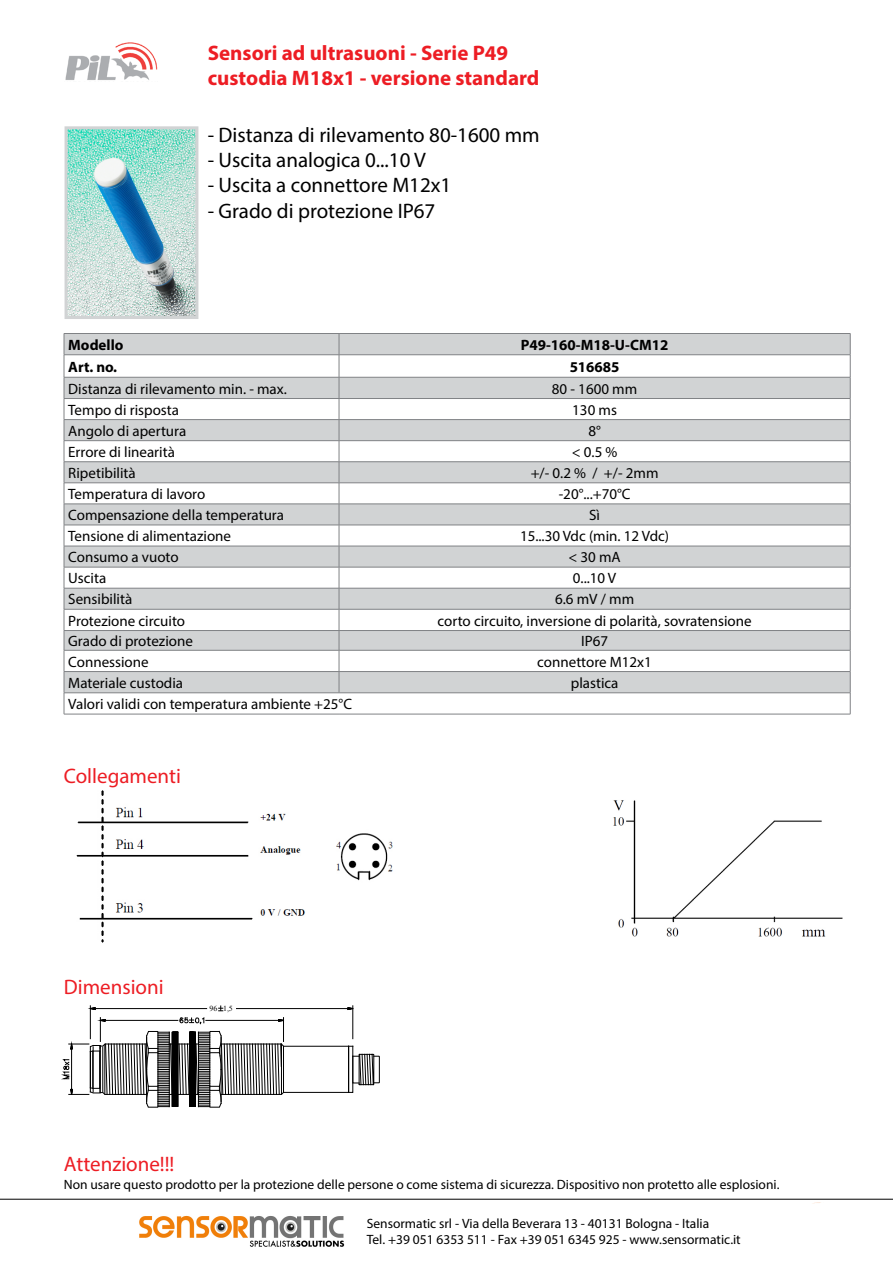
<style>
.page{position:relative;width:893px;height:1263px;background:#fff}
.page>*{position:absolute;margin:0;border:0;box-sizing:border-box;transform-origin:0 0}
.t1{font:21px "Myriad Pro";color:#000}
.t2{font:700 21px/25.2px "Myriad Pro";color:#ed1d24}
.t3{font:21px "Myriad Pro";color:#ed1d24}
.t4{font:15px "Myriad Pro";color:#000}
.t5{font:700 15px "Myriad Pro";color:#000}
.t6{font:13.5px/16.2px "Myriad Pro";color:#000}
.t7{font:7.8px "Times New Roman";color:#000}
</style>
<div class="page">
<img style="left:65px;top:42px;width:92px;height:38px">
<hr style="left:0;top:1199px;width:893px;height:1px;background:#000">
<img style="left:69px;top:130px;width:125px;height:185px">
<div style="left:65px;top:126px;width:133px;height:193px;border:3px solid #d1d3d4"></div>
<svg style="left:65px;top:334px;width:785px;height:358px;fill:#d1d3d4"></svg>
<hr style="left:64px;top:333px;width:275px;height:1px;background:#808285">
<hr style="left:339px;top:333px;width:511px;height:1px;background:#808285">
<hr style="left:64px;top:354px;width:275px;height:1px;background:#808285">
<hr style="left:339px;top:354px;width:511px;height:1px;background:#808285">
<hr style="left:64px;top:377px;width:275px;height:1px;background:#808285">
<hr style="left:339px;top:377px;width:511px;height:1px;background:#808285">
<hr style="left:64px;top:398px;width:275px;height:1px;background:#808285">
<hr style="left:339px;top:398px;width:511px;height:1px;background:#808285">
<hr style="left:64px;top:419px;width:275px;height:1px;background:#808285">
<hr style="left:339px;top:419px;width:511px;height:1px;background:#808285">
<hr style="left:64px;top:440px;width:275px;height:1px;background:#808285">
<hr style="left:339px;top:440px;width:511px;height:1px;background:#808285">
<hr style="left:64px;top:461px;width:275px;height:1px;background:#808285">
<hr style="left:339px;top:461px;width:511px;height:1px;background:#808285">
<hr style="left:64px;top:483px;width:275px;height:1px;background:#808285">
<hr style="left:339px;top:483px;width:511px;height:1px;background:#808285">
<hr style="left:64px;top:504px;width:275px;height:1px;background:#808285">
<hr style="left:339px;top:504px;width:511px;height:1px;background:#808285">
<hr style="left:64px;top:525px;width:275px;height:1px;background:#808285">
<hr style="left:339px;top:525px;width:511px;height:1px;background:#808285">
<hr style="left:64px;top:546px;width:275px;height:1px;background:#808285">
<hr style="left:339px;top:546px;width:511px;height:1px;background:#808285">
<hr style="left:64px;top:567px;width:275px;height:1px;background:#808285">
<hr style="left:339px;top:567px;width:511px;height:1px;background:#808285">
<hr style="left:64px;top:588px;width:275px;height:1px;background:#808285">
<hr style="left:339px;top:588px;width:511px;height:1px;background:#808285">
<hr style="left:64px;top:609px;width:275px;height:1px;background:#808285">
<hr style="left:339px;top:609px;width:511px;height:1px;background:#808285">
<hr style="left:64px;top:630px;width:275px;height:1px;background:#808285">
<hr style="left:339px;top:630px;width:511px;height:1px;background:#808285">
<hr style="left:64px;top:650px;width:275px;height:1px;background:#808285">
<hr style="left:339px;top:650px;width:511px;height:1px;background:#808285">
<hr style="left:64px;top:671px;width:275px;height:1px;background:#808285">
<hr style="left:339px;top:671px;width:511px;height:1px;background:#808285">
<svg style="left:339px;top:334px;width:1px;height:358px"></svg>
<hr style="left:64px;top:692px;width:275px;height:1px;background:#808285">
<svg style="left:64px;top:334px;width:1px;height:380px"></svg>
<hr style="left:339px;top:692px;width:511px;height:1px;background:#808285">
<svg style="left:850px;top:334px;width:1px;height:380px"></svg>
<hr style="left:64px;top:714px;width:275px;height:1px;background:#808285">
<hr style="left:339px;top:714px;width:511px;height:1px;background:#808285">
<hr style="left:90px;top:1006px;width:1px;height:33px;background:#000">
<svg style="left:90px;top:1007px;width:117px;height:3px"></svg>
<hr style="left:353px;top:1006px;width:1px;height:33px;background:#000">
<svg style="left:236px;top:1007px;width:118px;height:3px"></svg>
<svg style="left:219px;top:1006px;width:4px;height:5px"></svg>
<svg style="left:63px;top:1017px;width:317px;height:91px"></svg>
<img style="left:76px;top:790px;width:317px;height:153px">
<img style="left:613px;top:800px;width:230px;height:137px">
<img style="left:139px;top:1215px;width:206px;height:32px">
<h1 class="t2" style="left:208px;top:40px;width:333px">Sensori ad ultrasuoni - Serie P49 custodia M18x1 - versione standard</h1>
<h1 class="t1" style="left:208px;top:122px;width:334px">- Distanza di rilevamento 80-1600 mm</h1>
<h1 class="t1" style="left:208px;top:147px;width:220px">- Uscita analogica 0...10 V</h1>
<h1 class="t1" style="left:208px;top:172px;width:245px">- Uscita a connettore M12x1</h1>
<h1 class="t1" style="left:208px;top:198px;width:229px">- Grado di protezione IP67</h1>
<p class="t5" style="left:68px;top:335px;width:57px">Modello</p>
<p class="t5" style="left:521px;top:335px;width:149px">P49-160-M18-U-CM12</p>
<p class="t5" style="left:68px;top:357px;width:50px">Art. no.</p>
<p class="t5" style="left:570px;top:357px;width:51px">516685</p>
<p class="t4" style="left:68px;top:379px;width:220px">Distanza di rilevamento min. - max.</p>
<p class="t4" style="left:552px;top:379px;width:87px">80 - 1600 mm</p>
<p class="t4" style="left:68px;top:400px;width:112px">Tempo di risposta</p>
<p class="t4" style="left:572px;top:400px;width:46px">130 ms</p>
<p class="t4" style="left:68px;top:421px;width:120px">Angolo di apertura</p>
<p class="t4" style="left:588px;top:421px;width:14px">8°</p>
<p class="t4" style="left:68px;top:442px;width:108px">Errore di linearità</p>
<p class="t4" style="left:572px;top:442px;width:47px">&lt; 0.5 %</p>
<p class="t4" style="left:68px;top:464px;width:69px">Ripetibilità</p>
<p class="t4" style="left:531px;top:464px;width:129px">+/- 0.2 % / +/- 2mm</p>
<p class="t4" style="left:68px;top:485px;width:139px">Temperatura di lavoro</p>
<p class="t4" style="left:559px;top:485px;width:73px">-20°...+70°C</p>
<p class="t4" style="left:68px;top:506px;width:217px">Compensazione della temperatura</p>
<p class="t4" style="left:589px;top:506px;width:12px">Sì</p>
<p class="t4" style="left:68px;top:527px;width:164px">Tensione di alimentazione</p>
<p class="t4" style="left:520px;top:527px;width:151px">15...30 Vdc (min. 12 Vdc)</p>
<p class="t4" style="left:68px;top:548px;width:112px">Consumo a vuoto</p>
<p class="t4" style="left:568px;top:548px;width:54px">&lt; 30 mA</p>
<p class="t4" style="left:68px;top:569px;width:39px">Uscita</p>
<p class="t4" style="left:573px;top:569px;width:45px">0...10 V</p>
<p class="t4" style="left:68px;top:590px;width:66px">Sensibilità</p>
<p class="t4" style="left:555px;top:590px;width:81px">6.6 mV / mm</p>
<p class="t4" style="left:68px;top:611px;width:118px">Protezione circuito</p>
<p class="t4" style="left:438px;top:611px;width:315px">corto circuito, inversione di polarità, sovratensione</p>
<p class="t4" style="left:68px;top:632px;width:126px">Grado di protezione</p>
<p class="t4" style="left:581px;top:632px;width:28px">IP67</p>
<p class="t4" style="left:68px;top:652px;width:82px">Connessione</p>
<p class="t4" style="left:537px;top:652px;width:116px">connettore M12x1</p>
<p class="t4" style="left:68px;top:673px;width:116px">Materiale custodia</p>
<p class="t4" style="left:571px;top:673px;width:49px">plastica</p>
<p class="t4" style="left:68px;top:695px;width:285px">Valori validi con temperatura ambiente +25°C</p>
<h1 class="t3" style="left:64px;top:763px;width:119px">Collegamenti</h1>
<h1 class="t3" style="left:64px;top:974px;width:101px">Dimensioni</h1>
<p class="t7" style="left:210px;top:1003px;width:25px">96 1,5</p>
<h1 class="t3" style="left:64px;top:1151px;width:112px">Attenzione!!!</h1>
<p class="t6" style="left:64px;top:1176px;width:717px">Non usare questo prodotto per la protezione delle persone o come sistema di sicurezza. Dispositivo non protetto alle esplosioni.</p>
<p class="t6" style="left:367px;top:1215px;width:375px">Sensormatic srl - Via della Beverara 13 - 40131 Bologna - Italia<br>Tel. +39 051 6353 511 - Fax +39 051 6345 925 - www.sensormatic.it</p>
</div>
